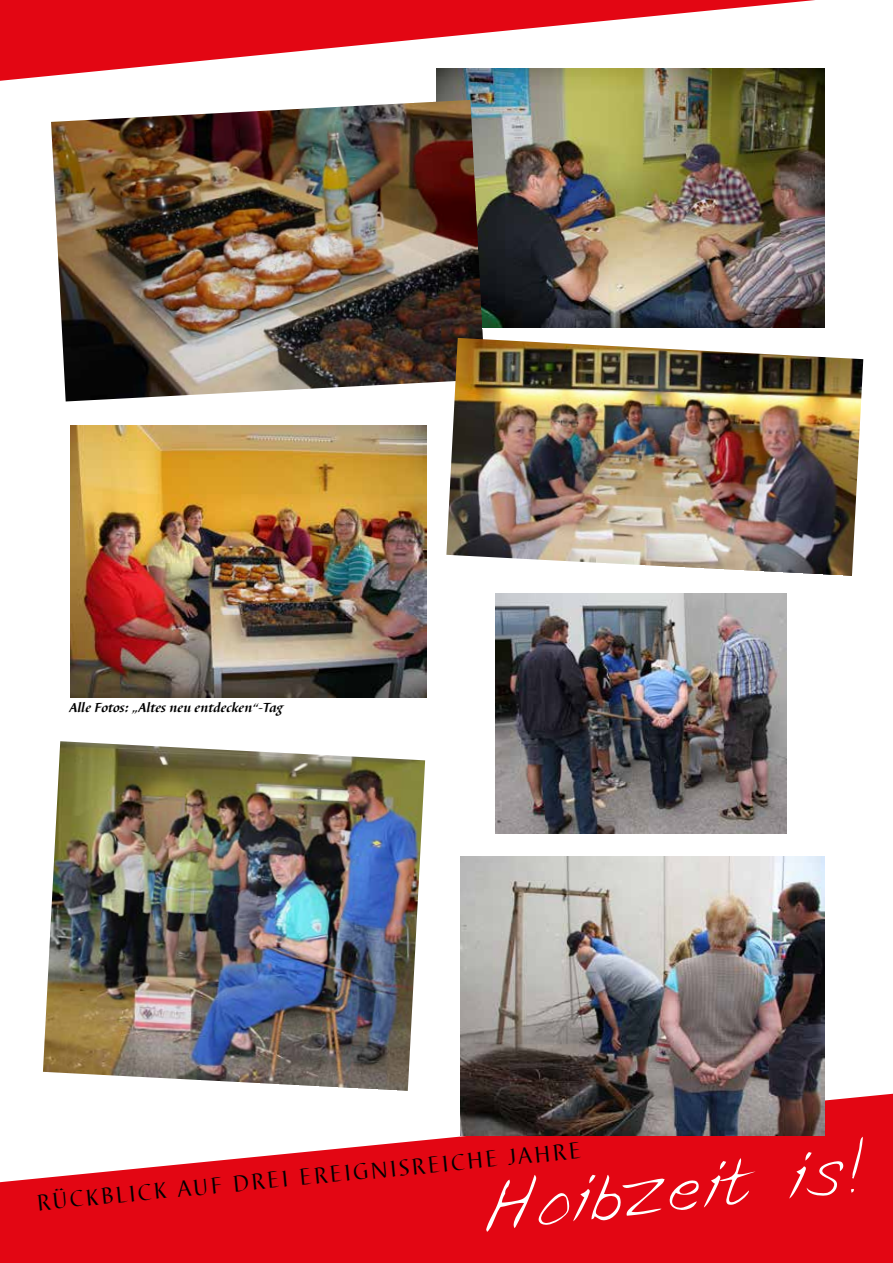
<style>
.page{position:relative;width:893px;height:1263px;background:#fff}
.page>*{position:absolute;margin:0;border:0;box-sizing:border-box;transform-origin:0 0}
.t1{font:72px "Erins Hand";color:#fff}
.t2{font:24px "Barbedor";color:#000}
.t3{font:italic 700 13.5px "Barbedor";color:#000}
</style>
<div class="page">
<svg style="left:0;top:1093px;width:893px;height:170px;fill:#e30613"></svg>
<svg style="left:0;top:0;width:815px;height:81px;fill:#e30613"></svg>
<img style="left:43px;top:741px;width:382px;height:350px">
<img style="left:460px;top:856px;width:365px;height:279px">
<img style="left:436px;top:68px;width:389px;height:259px">
<img style="left:495px;top:593px;width:292px;height:240px">
<img style="left:51px;top:100px;width:434px;height:301px">
<img style="left:70px;top:425px;width:357px;height:272px">
<img style="left:446px;top:338px;width:417px;height:238px">
<p class="t3" style="left:70px;top:700px;width:215px">Alle Fotos: „Altes neu entdecken“-Tag</p>
<h1 class="t1" style="left:472px;top:1153px;width:392px;rotate:-6deg">Hoibzeit is!</h1>
<p class="t2" style="left:36px;top:1187px;width:548px;rotate:-5deg">RÜCKBLICK AUF DREI EREIGNISREICHE JAHRE</p>
</div>
